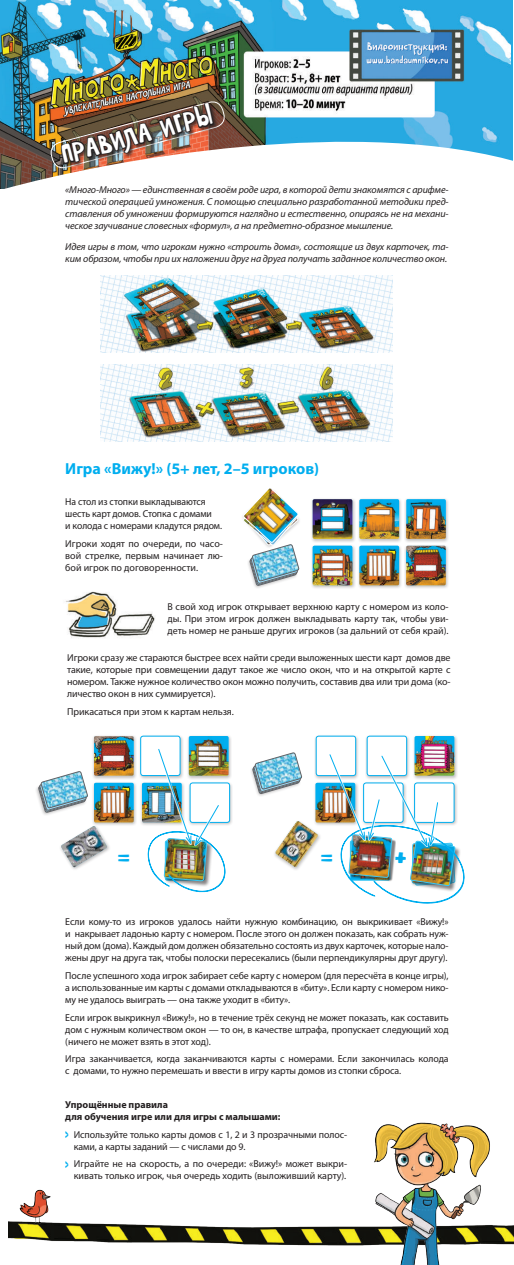
<style>
.page{position:relative;width:514px;height:1265px;background:#fff}
.page>*{position:absolute;margin:0;border:0;box-sizing:border-box;transform-origin:0 0}
.t1{font:30px "Rumpelstiltskin";color:#00aeef}
.t2{font:28px "Rumpelstiltskin";color:#fff}
.t3{font:700 16px "Myriad Pro";color:#00aeef}
.t4{font:14px/29.3px "Rumpelstiltskin";color:#00aeef}
.t5{font:10px/12px "Myriad Pro";letter-spacing:-.01em;color:#231f20;text-align:justify}
.t6{font:italic 10px/12px "Myriad Pro";letter-spacing:-.01em;color:#231f20;text-align:justify}
.t7{font:700 10px/12px "Myriad Pro";color:#231f20}
</style>
<div class="page">
<div style="left:313px;top:734px;width:46px;height:45px;background:#231f20;opacity:.3"></div>
<div style="left:316px;top:736px;width:39px;height:39px;background:#fff;border-radius:3px"></div>
<div style="left:315px;top:736px;width:40px;height:39px;border:1px solid #00aeef;border-radius:3px"></div>
<div style="left:364px;top:734px;width:46px;height:45px;background:#231f20;opacity:.3"></div>
<div style="left:367px;top:736px;width:39px;height:39px;background:#fff;border-radius:3px"></div>
<div style="left:366px;top:736px;width:40px;height:39px;border:1px solid #00aeef;border-radius:3px"></div>
<img style="left:0;top:0;width:510px;height:188px">
<img style="left:9px;top:1221px;width:504px;height:25px">
<div style="left:310px;top:497px;width:45px;height:46px;background:#231f20;opacity:.3"></div>
<img style="left:312px;top:499px;width:40px;height:40px">
<div style="left:91px;top:734px;width:46px;height:45px;background:#231f20;opacity:.3"></div>
<img style="left:94px;top:736px;width:40px;height:39px">
<div style="left:310px;top:543px;width:45px;height:46px;background:#231f20;opacity:.3"></div>
<img style="left:312px;top:545px;width:40px;height:40px">
<div style="left:313px;top:780px;width:45px;height:46px;background:#231f20;opacity:.3"></div>
<img style="left:315px;top:782px;width:13px;height:40px">
<div style="left:91px;top:780px;width:46px;height:46px;background:#231f20;opacity:.3"></div>
<img style="left:94px;top:782px;width:40px;height:40px">
<div style="left:356px;top:497px;width:46px;height:46px;background:#231f20;opacity:.3"></div>
<img style="left:359px;top:499px;width:39px;height:40px">
<div style="left:356px;top:543px;width:46px;height:46px;background:#231f20;opacity:.3"></div>
<img style="left:359px;top:545px;width:39px;height:40px">
<div style="left:139px;top:780px;width:46px;height:46px;background:#231f20;opacity:.3"></div>
<img style="left:142px;top:782px;width:4px;height:40px">
<div style="left:403px;top:497px;width:46px;height:46px;background:#231f20;opacity:.3"></div>
<img style="left:405px;top:499px;width:40px;height:40px">
<div style="left:411px;top:734px;width:46px;height:45px;background:#231f20;opacity:.3"></div>
<img style="left:414px;top:736px;width:40px;height:17px">
<div style="left:186px;top:734px;width:46px;height:45px;background:#231f20;opacity:.3"></div>
<img style="left:189px;top:736px;width:39px;height:39px">
<div style="left:403px;top:543px;width:46px;height:46px;background:#231f20;opacity:.3"></div>
<img style="left:405px;top:545px;width:40px;height:40px">
<div style="left:35px;top:774px;width:52px;height:42px;background:#231f20;opacity:.3"></div>
<div style="left:246px;top:547px;width:52px;height:42px;background:#231f20;opacity:.3"></div>
<div style="left:249px;top:755px;width:52px;height:42px;background:#231f20;opacity:.3"></div>
<svg style="left:38px;top:771px;width:50px;height:41px"></svg>
<svg style="left:252px;top:752px;width:49px;height:42px"></svg>
<div style="left:273px;top:819px;width:48px;height:52px;background:#231f20;opacity:.3"></div>
<svg style="left:274px;top:820px;width:44px;height:1px"></svg>
<img style="left:274px;top:821px;width:44px;height:46px">
<div style="left:59px;top:824px;width:51px;height:47px;background:#231f20;opacity:.3"></div>
<svg style="left:60px;top:825px;width:48px;height:1px"></svg>
<img style="left:60px;top:826px;width:48px;height:41px">
<img style="left:65px;top:591px;width:90px;height:47px">
<img style="left:242px;top:488px;width:57px;height:97px">
<div style="left:187px;top:780px;width:46px;height:46px;background:#231f20;opacity:.3"></div>
<div style="left:190px;top:782px;width:39px;height:40px;background:#fff;border-radius:3px"></div>
<div style="left:190px;top:782px;width:39px;height:40px;border:1px solid #00aeef;border-radius:3px"></div>
<div style="left:138px;top:734px;width:46px;height:45px;background:#231f20;opacity:.3"></div>
<div style="left:140px;top:736px;width:40px;height:39px;background:#fff;border-radius:3px"></div>
<div style="left:140px;top:736px;width:40px;height:39px;border:1px solid #00aeef;border-radius:3px"></div>
<img style="left:328px;top:753px;width:137px;height:151px">
<img style="left:361px;top:1122px;width:135px;height:142px">
<img style="left:17px;top:1189px;width:39px;height:38px">
<img style="left:49px;top:73px;width:177px;height:42px">
<img style="left:146px;top:748px;width:80px;height:145px">
<img style="left:101px;top:275px;width:290px;height:78px">
<img style="left:101px;top:364px;width:290px;height:77px">
<svg style="left:1px;top:115px;width:512px;height:74px"></svg>
<h2 class="t2" style="left:57px;top:138px;width:157px;rotate:-15deg">ПРАВИЛА ИГРЫ</h2>
<p class="t6" style="left:65px;top:184px;width:384px">«Много-Много» — единственная в своём роде игра, в которой дети знакомятся с арифме&shy;тической операцией умножения. С помощью специально разработанной методики пред&shy;ставления об умножении формируются наглядно и естественно, опираясь не на механи&shy;ческое заучивание словесных «формул», а на предметно-образное мышление.</p>
<p class="t6" style="left:65px;top:240px;width:384px">Идея игры в том, что игрокам нужно «строить дома», состоящие из двух карточек, та&shy;ким образом, чтобы при их наложении друг на друга получать заданное количество окон.</p>
<h3 class="t3" style="left:65px;top:458px;width:255px">Игра «Вижу!» (5+ лет, 2–5 игроков)</h3>
<p class="t5" style="left:65px;top:495px;width:158px;text-align:left">На стол из стопки выкладываются шесть карт домов. Стопка с домами<br>и колода с номерами кладутся рядом.</p>
<p class="t5" style="left:65px;top:537px;width:159px">Игроки ходят по очереди, по часо&shy;вой стрелке, первым начинает лю&shy;бой игрок по договоренности.</p>
<p class="t5" style="left:167px;top:600px;width:282px">В свой ход игрок открывает верхнюю карту с номером из коло&shy;ды. При этом игрок должен выкладывать карту так, чтобы уви&shy;деть номер не раньше других игроков (за дальний от себя край).</p>
<p class="t5" style="left:67px;top:651px;width:384px">Игроки сразу же стараются быстрее всех найти среди выложенных шести карт домов две такие, которые при совмещении дадут такое же число окон, что и на открытой карте с номером. Также нужное количество окон можно получить, составив два или три дома (ко&shy;личество окон в них суммируется).</p>
<p class="t5" style="left:67px;top:705px;width:168px">Прикасаться при этом к картам нельзя.</p>
<h1 class="t1" style="left:117px;top:836px;width:15px">=</h1>
<h1 class="t1" style="left:320px;top:836px;width:15px">=</h1>
<h1 class="t1" style="left:394px;top:836px;width:14px">+</h1>
<p class="t5" style="left:65px;top:915px;width:384px">Если кому-то из игроков удалось найти нужную комбинацию, он выкрикивает «Вижу!» и накрывает ладонью карту с номером. После этого он должен показать, как собрать нуж&shy;ный дом (дома). Каждый дом должен обязательно состоять из двух карточек, которые нало&shy;жены друг на друга так, чтобы полоски пересекались (были перпендикулярны друг другу).</p>
<p class="t5" style="left:65px;top:969px;width:384px">После успешного хода игрок забирает себе карту с номером (для пересчёта в конце игры), а использованные им карты с домами откладываются в «биту». Если карту с номером нико&shy;му не удалось выиграть — она также уходит в «биту».</p>
<p class="t5" style="left:65px;top:1010px;width:384px">Если игрок выкрикнул «Вижу!», но в течение трёх секунд не может показать, как составить дом с нужным количеством окон — то он, в качестве штрафа, пропускает следующий ход (ничего не может взять в этот ход).</p>
<p class="t5" style="left:65px;top:1052px;width:384px">Игра заканчивается, когда заканчиваются карты с номерами. Если закончилась колода с домами, то нужно перемешать и ввести в игру карты домов из стопки сброса.</p>
<p class="t7" style="left:65px;top:1098px;width:216px">Упрощённые правила<br>для обучения игре или для игры с малышами:</p>
<p class="t5" style="left:74px;top:1128px;width:274px">Используйте только карты домов с 1, 2 и 3 прозрачными полос&shy;ками, а карты заданий — с числами до 9.</p>
<p class="t5" style="left:74px;top:1157px;width:274px">Играйте не на скорость, а по очереди: «Вижу!» может выкри&shy;кивать только игрок, чья очередь ходить (выложивший карту).</p>
<h3 class="t4" style="left:65px;top:1120px;width:5px">› ›</h3>
</div>
